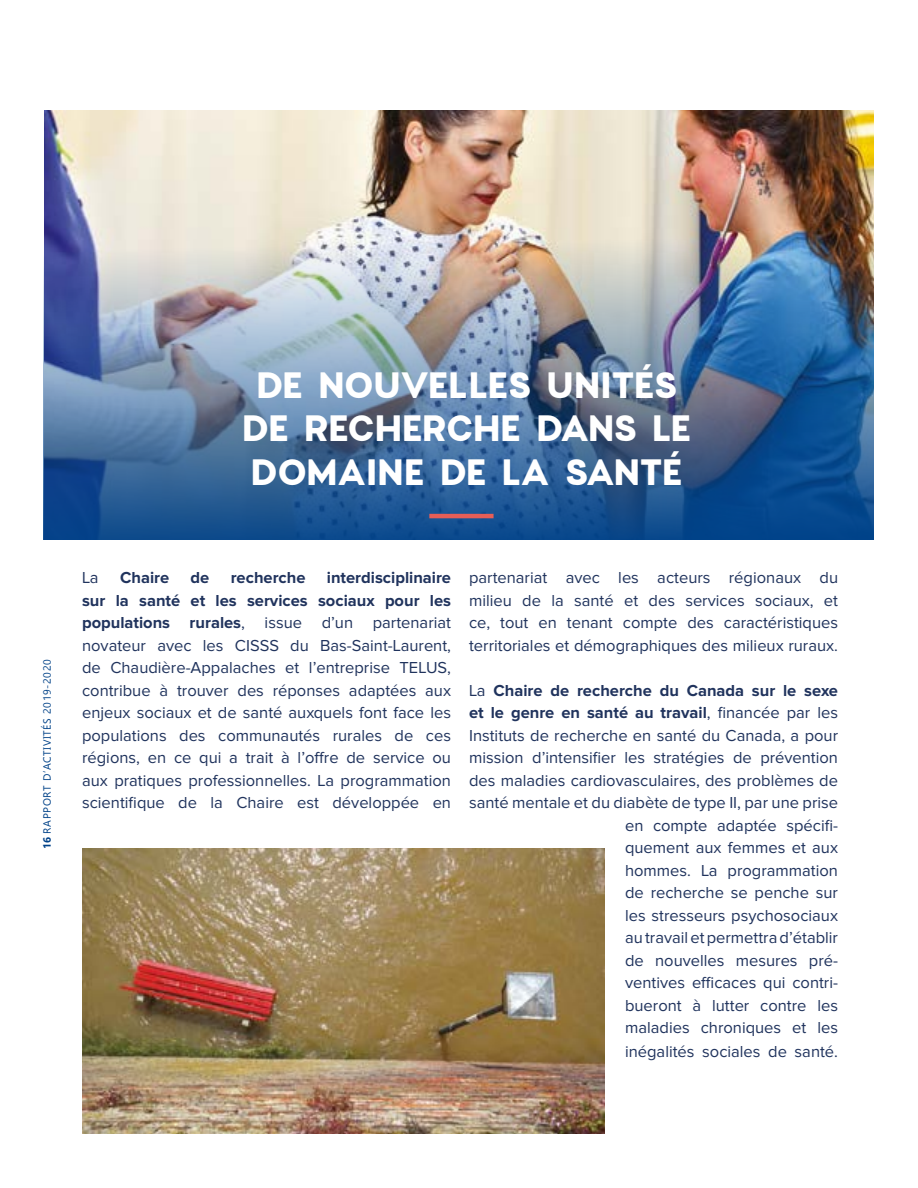
<style>
.page{position:relative;width:918px;height:1188px;background:#fff}
.page>*{position:absolute;margin:0;border:0;box-sizing:border-box;transform-origin:0 0}
.t1{font:700 36px/43.2px "Charlevoix Pro";letter-spacing:-.04em;color:#fff;text-align:center}
.t2{font:16.5px/22.5px "Proxima Nova";color:#20335d;text-align:justify}
.t3{font:700 16.5px "Proxima Nova";color:#20335d}
.t4{font:10.5px "Gadugi";letter-spacing:.06em;color:#004288}
.s1{font-weight:700;color:#004289}
.s2{font-weight:700}
</style>
<div class="page">
<img style="left:43px;top:110px;width:831px;height:430px">
<hr style="left:429px;top:514px;width:65px;height:4px;background:#e65e57">
<img style="left:82px;top:849px;width:523px;height:285px">
<h1 class="t1" style="left:241px;top:364px;width:452px">DE NOUVELLES UNITÉS<br>DE RECHERCHE DANS LE<br>DOMAINE DE LA SANTÉ</h1>
<p class="t4" style="left:41px;top:849px;width:191px;rotate:-90deg"><span class="s1">16</span> RAPPORT D’ACTIVITÉS 2019-2020</p>
<p class="t2" style="left:82px;top:567px;width:371px;text-indent:245px"><span class="s2">interdisciplinaire sur la santé et les services sociaux pour les populations rurales</span>, issue d’un partenariat novateur avec les CISSS du Bas-Saint-Laurent, de Chaudière-Appalaches et l’entreprise TELUS, contribue à trouver des réponses adaptées aux enjeux sociaux et de santé auxquels font face les populations des communautés rurales de ces régions, en ce qui a trait à l’offre de service ou aux pratiques professionnelles. La programmation scientifique de la Chaire est développée en</p>
<p class="t2" style="left:469px;top:567px;width:371px">partenariat avec les acteurs régionaux du milieu de la santé et des services sociaux, et ce, tout en tenant compte des caractéristiques territoriales et démographiques des milieux ruraux.</p>
<p class="t2" style="left:82px;top:567px;width:18px">La</p>
<p class="t3" style="left:120px;top:570px;width:51px">Chaire</p>
<p class="t3" style="left:191px;top:570px;width:20px">de</p>
<p class="t3" style="left:231px;top:570px;width:76px">recherche</p>
<p class="t2" style="left:469px;top:680px;width:371px;text-align:right">La <span class="s2">Chaire de recherche du Canada sur le sexe et le genre en santé au travail</span>, financée par les Instituts de recherche en santé du Canada, a pour mission d’intensifier les stratégies de prévention des maladies cardiovasculaires, des problèmes de santé mentale et du diabète de type II, par une prise en compte adaptée spécifi-<br>quement aux femmes et aux<br>hommes. La programmation<br>de recherche se penche sur<br>les stresseurs psychosociaux<br>au travail et permettra d’établir<br>de nouvelles mesures pré-<br>ventives efficaces qui contri-<br>bueront à lutter contre les<br>maladies chroniques et les</p>
<p class="t2" style="left:625px;top:1041px;width:215px">inégalités sociales de santé.</p>
</div>
